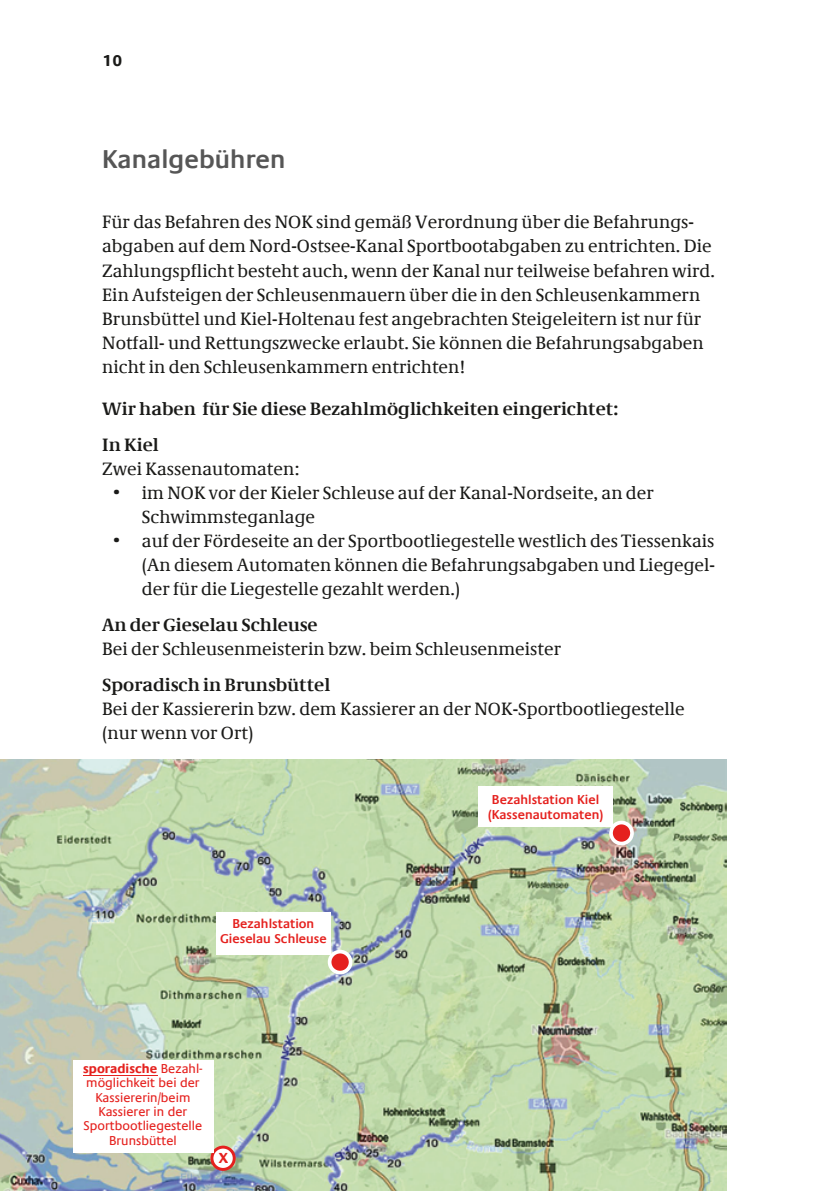
<style>
.page{position:relative;width:840px;height:1191px;background:#fff}
.page>*{position:absolute;margin:0;border:0;box-sizing:border-box;transform-origin:0 0}
.Headline_Innenseiten{font:600 26px "Praxis Com";letter-spacing:.005em;color:#565656}
.t1{font:600 19.6px "Praxis Com";color:#e5211e}
.Fließtext{font:18px/24px "Demos Com";letter-spacing:.005em;color:#1a1a18}
.Fließtext-2{font:700 18px "Demos Com";letter-spacing:.005em;color:#1a1a18}
.t2{font:700 16px "Praxis Com";color:#1a1a18}
.t3{font:13px/14.4px "Praxis Com";color:#e5211e;text-align:center}
.t4{font:600 13px/15.6px "Praxis Com";color:#e5211e;text-align:center}
.s1{font-weight:700}
</style>
<div class="page">
<img style="left:0;top:760px;width:725px;height:431px">
<div style="left:610px;top:822px;width:21px;height:21px;background:#e5211e;border-radius:50%"></div>
<div style="left:608px;top:820px;width:25px;height:25px;border:4px solid #fff;border-radius:50%"></div>
<div style="left:329px;top:951px;width:21px;height:21px;background:#e5211e;border-radius:50%"></div>
<div style="left:327px;top:949px;width:25px;height:25px;border:4px solid #fff;border-radius:50%"></div>
<div style="left:212px;top:1147px;width:22px;height:22px;background:#fff;border-radius:50%"></div>
<div style="left:210px;top:1145px;width:25px;height:25px;border:3px solid #e5211e;border-radius:50%"></div>
<div style="left:216px;top:912px;width:114px;height:42px;background:#fff"></div>
<div style="left:73px;top:1060px;width:140px;height:92px;background:#fff"></div>
<div style="left:478px;top:786px;width:134px;height:41px;background:#fff"></div>
<hr style="left:83px;top:1075px;width:74px;height:1px;background:#e5211e">
<p class="t2" style="left:102px;top:51px;width:22px">10</p>
<h3 class="Headline_Innenseiten" style="left:102px;top:144px;width:185px">Kanalgebühren</h3>
<p class="Fließtext" style="left:102px;top:211px;width:614px">Für das Befahren des NOK sind gemäß Verordnung über die Befahrungs&shy;abgaben auf dem Nord-Ostsee-Kanal Sportbootabgaben zu entrichten. Die Zahlungspflicht besteht auch, wenn der Kanal nur teilweise befahren wird.<br>Ein Aufsteigen der Schleusenmauern über die in den Schleusenkammern Brunsbüttel und Kiel-Holtenau fest angebrachten Steigeleitern ist nur für Notfall- und Rettungszwecke erlaubt. Sie können die Befahrungsabgaben nicht in den Schleusenkammern entrichten!</p>
<p class="Fließtext-2" style="left:102px;top:398px;width:517px">Wir haben für Sie diese Bezahlmöglichkeiten eingerichtet:</p>
<p class="Fließtext" style="left:102px;top:433px;width:199px"><span class="s1">In Kiel<br></span>Zwei Kassenautomaten:</p>
<p class="Fließtext" style="left:142px;top:481px;width:513px;text-indent:-28px">• im NOK vor der Kieler Schleuse auf der Kanal-Nordseite, an der<br>Schwimmsteganlage</p>
<p class="Fließtext" style="left:142px;top:529px;width:574px;text-align:justify;text-indent:-28px">• auf der Fördeseite an der Sportbootliegestelle westlich des Tiessenkais (An diesem Automaten können die Befahrungsabgaben und Liegegel&shy;der für die Liegestelle gezahlt werden.)</p>
<p class="Fließtext" style="left:102px;top:613px;width:460px"><span class="s1">An der Gieselau Schleuse<br></span>Bei der Schleusenmeisterin bzw. beim Schleusenmeister</p>
<p class="Fließtext" style="left:102px;top:673px;width:583px"><span class="s1">Sporadisch in Brunsbüttel<br></span>Bei der Kassiererin bzw. dem Kassierer an der NOK-Sportbootliegestelle (nur wenn vor Ort)</p>
<p class="t4" style="left:220px;top:915px;width:108px">Bezahlstation<br>Gieselau Schleuse</p>
<p class="t3" style="left:83px;top:1061px;width:121px"><span class="s1">sporadische</span> Bezahl&shy;möglichkeit bei der<br>Kassiererin/beim<br>Kassierer in der<br>Sportbootliegestelle<br>Brunsbüttel</p>
<p class="t1" style="left:218px;top:1144px;width:11px">x</p>
<p class="t4" style="left:487px;top:791px;width:117px">Bezahlstation Kiel (Kassenautomaten)</p>
</div>
